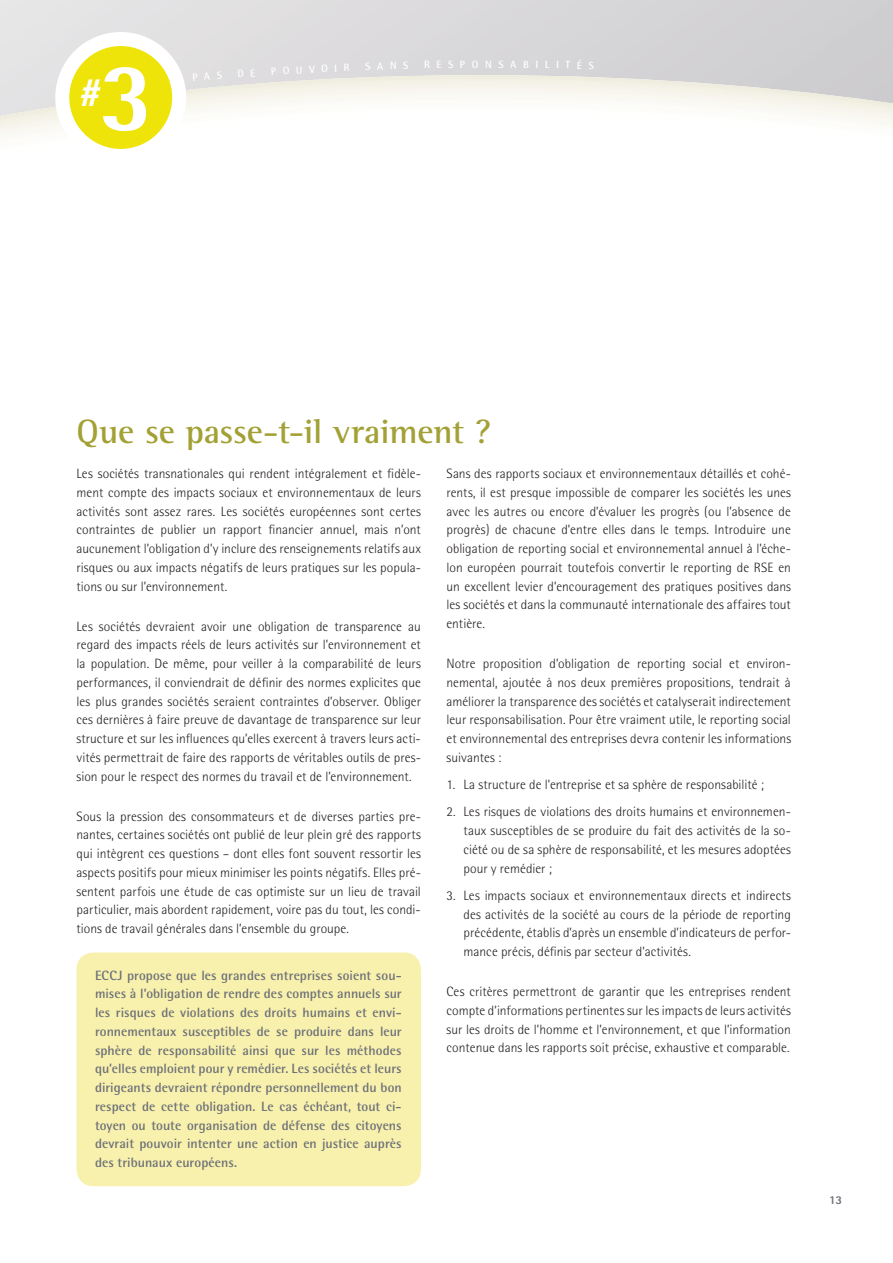
<style>
.page{position:relative;width:893px;height:1263px;background:#fff}
.page>*{position:absolute;margin:0;border:0;box-sizing:border-box;transform-origin:0 0}
.t1{font:800 97.5px "Rotis Semi Sans";color:#fff}
.t2{font:800 42px "Rotis Semi Sans";color:#fff}
.t3{font:700 34.5px "Rotis Semi Serif";letter-spacing:-.005em;color:#a3a136}
.t4{font:300 13.5px/18.8px "Rotis Semi Sans";color:#231f20;text-align:justify}
.t5{font:700 13.5px/18.8px "Rotis Semi Sans";color:#6d7079;text-align:justify}
.t6{font:800 12px "Rotis Sans Serif";color:#6d7079}
.t7{font:700 10.5px "Rotis Semi Sans";color:#fff}
</style>
<div class="page">
<svg style="left:0;top:0;width:893px;height:75px;background:#d9d8da"></svg>
<div style="left:55px;top:32px;width:131px;height:131px;background:#fff;border-radius:50%"></div>
<div style="left:69px;top:46px;width:103px;height:103px;background:#efe40a;border-radius:50%"></div>
<div style="left:76px;top:953px;width:345px;height:233px;background:#f8f1ad;border-radius:17px"></div>
<svg style="left:193px;top:71px;width:29px;height:10px"></svg>
<svg style="left:238px;top:69px;width:17px;height:8px"></svg>
<svg style="left:272px;top:68px;width:4px;height:7px"></svg>
<svg style="left:565px;top:59px;width:29px;height:10px"></svg>
<h1 class="t1" style="left:99px;top:63px;width:56px">3</h1>
<h2 class="t2" style="left:79px;top:77px;width:26px">#</h2>
<p class="t7" style="left:283px;top:67px;width:68px;rotate:-3deg">OUVOIR</p>
<p class="t7" style="left:365px;top:63px;width:45px;rotate:-2deg">SANS</p>
<p class="t7" style="left:424px;top:61px;width:43px;rotate:-1deg">RESP</p>
<p class="t7" style="left:472px;top:60px;width:46px">ONSA</p>
<p class="t7" style="left:523px;top:60px;width:37px;rotate:1deg">BILI</p>
<h3 class="t3" style="left:76px;top:419px;width:416px">Que se passe-t-il vraiment ?</h3>
<p class="t4" style="left:76px;top:466px;width:346px">Les sociétés transnationales qui rendent intégralement et fidèle&shy;ment compte des impacts sociaux et environnementaux de leurs activités sont assez rares. Les sociétés européennes sont certes contraintes de publier un rapport financier annuel, mais n’ont aucunement l’obligation d’y inclure des renseignements relatifs aux risques ou aux impacts négatifs de leurs pratiques sur les popula&shy;tions ou sur l’environnement.</p>
<p class="t4" style="left:76px;top:618px;width:346px">Les sociétés devraient avoir une obligation de transparence au regard des impacts réels de leurs activités sur l’environnement et la population. De même, pour veiller à la comparabilité de leurs performances, il conviendrait de définir des normes explicites que les plus grandes sociétés seraient contraintes d’observer. Obliger ces dernières à faire preuve de davantage de transparence sur leur structure et sur les influences qu’elles exercent à travers leurs acti&shy;vités permettrait de faire des rapports de véritables outils de pres&shy;sion pour le respect des normes du travail et de l’environnement.</p>
<p class="t4" style="left:76px;top:808px;width:346px">Sous la pression des consommateurs et de diverses parties pre&shy;nantes, certaines sociétés ont publié de leur plein gré des rapports qui intègrent ces questions – dont elles font souvent ressortir les aspects positifs pour mieux minimiser les points négatifs. Elles pré&shy;sentent parfois une étude de cas optimiste sur un lieu de travail particulier, mais abordent rapidement, voire pas du tout, les condi&shy;tions de travail générales dans l’ensemble du groupe.</p>
<p class="t4" style="left:446px;top:466px;width:346px">Sans des rapports sociaux et environnementaux détaillés et cohé&shy;rents, il est presque impossible de comparer les sociétés les unes avec les autres ou encore d’évaluer les progrès (ou l’absence de progrès) de chacune d’entre elles dans le temps. Introduire une obligation de reporting social et environnemental annuel à l’éche&shy;lon européen pourrait toutefois convertir le reporting de RSE en un excellent levier d’encouragement des pratiques positives dans les sociétés et dans la communauté internationale des affaires tout entière.</p>
<p class="t4" style="left:446px;top:656px;width:346px">Notre proposition d’obligation de reporting social et environ&shy;nemental, ajoutée à nos deux premières propositions, tendrait à améliorer la transparence des sociétés et catalyserait indirectement leur responsabilisation. Pour être vraiment utile, le reporting social et environnemental des entreprises devra contenir les informations suivantes :</p>
<p class="t4" style="left:446px;top:777px;width:319px">1. La structure de l’entreprise et sa sphère de responsabilité ;</p>
<p class="t4" style="left:463px;top:804px;width:329px;text-indent:-17px">2. Les risques de violations des droits humains et environnemen&shy;taux susceptibles de se produire du fait des activités de la so&shy;ciété ou de sa sphère de responsabilité, et les mesures adoptées pour y remédier ;</p>
<p class="t4" style="left:463px;top:887px;width:329px;text-indent:-17px">3. Les impacts sociaux et environnementaux directs et indirects des activités de la société au cours de la période de reporting précédente, établis d’après un ensemble d’indicateurs de perfor&shy;mance précis, définis par secteur d’activités.</p>
<p class="t4" style="left:446px;top:984px;width:346px">Ces critères permettront de garantir que les entreprises rendent compte d’informations pertinentes sur les impacts de leurs activités sur les droits de l’homme et l’environnement, et que l’information contenue dans les rapports soit précise, exhaustive et comparable.</p>
<p class="t5" style="left:95px;top:967px;width:308px">ECCJ propose que les grandes entreprises soient sou&shy;mises à l’obligation de rendre des comptes annuels sur les risques de violations des droits humains et envi&shy;ronnementaux susceptibles de se produire dans leur sphère de responsabilité ainsi que sur les méthodes qu’elles emploient pour y remédier. Les sociétés et leurs dirigeants devraient répondre personnellement du bon respect de cette obligation. Le cas échéant, tout ci&shy;toyen ou toute organisation de défense des citoyens devrait pouvoir intenter une action en justice auprès des tribunaux européens.</p>
<p class="t6" style="left:829px;top:1196px;width:14px">13</p>
</div>
